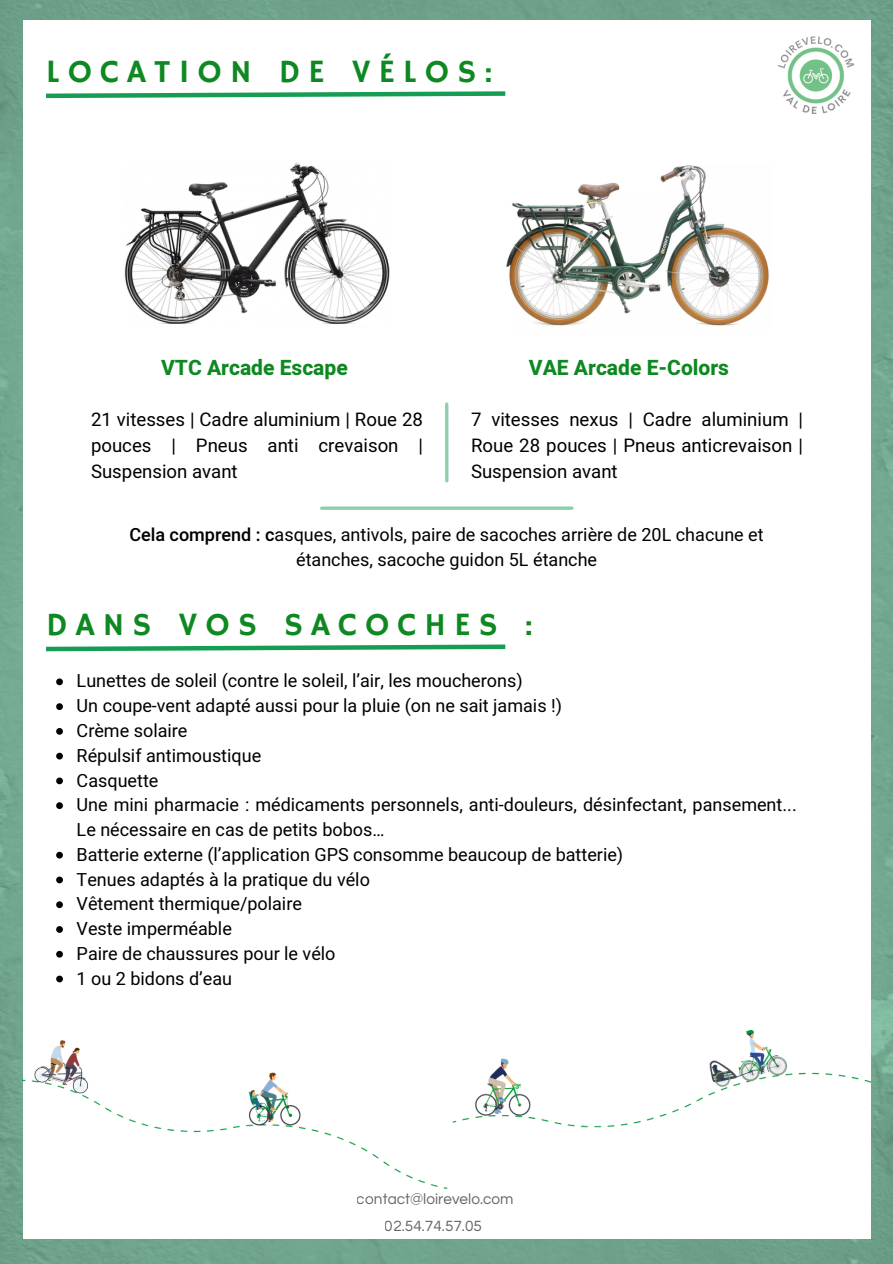
<style>
.page{position:relative;width:893px;height:1264px;background:#fff}
.page>*{position:absolute;margin:0;border:0;box-sizing:border-box;transform-origin:0 0}
.t1{font:32.4px "Hammersmith One";letter-spacing:.25em;color:#0e8922}
.t2{font:800 21px "Heebo";color:#0e8922}
.t3{font:18.6px/25.8px "Heebo";color:#000;text-align:justify}
.t4{font:18px/24.8px "Heebo";color:#000;text-align:center}
.t5{font:15.3px "Questrial";color:#000}
.s1{font-weight:500}
</style>
<div class="page">
<img style="left:0;top:0;width:892px;height:1263px">
<div style="left:23px;top:20px;width:847px;height:1218px;background:#fff"></div>
<svg style="left:46px;top:91px;width:460px;height:8px"></svg>
<img style="left:124px;top:162px;width:266px;height:162px">
<img style="left:506px;top:165px;width:263px;height:161px">
<hr style="left:445px;top:404px;width:3px;height:77px;background:#169d53">
<svg style="left:321px;top:506px;width:251px;height:4px"></svg>
<svg style="left:46px;top:644px;width:460px;height:8px"></svg>
<img style="left:23px;top:1030px;width:847px;height:158px">
<svg style="left:56px;top:678px;width:7px;height:7px"></svg>
<svg style="left:56px;top:703px;width:7px;height:7px"></svg>
<svg style="left:56px;top:728px;width:7px;height:6px"></svg>
<svg style="left:56px;top:752px;width:7px;height:7px"></svg>
<svg style="left:56px;top:777px;width:7px;height:7px"></svg>
<svg style="left:56px;top:802px;width:7px;height:7px"></svg>
<svg style="left:56px;top:851px;width:7px;height:7px"></svg>
<svg style="left:56px;top:876px;width:7px;height:7px"></svg>
<svg style="left:56px;top:901px;width:7px;height:7px"></svg>
<svg style="left:56px;top:926px;width:7px;height:6px"></svg>
<svg style="left:56px;top:950px;width:7px;height:7px"></svg>
<svg style="left:56px;top:975px;width:7px;height:7px"></svg>
<img style="left:778px;top:36px;width:76px;height:77px">
<h1 class="t1" style="left:46px;top:53px;width:448px">LOCATION DE VÉLOS:</h1>
<p class="t2" style="left:161px;top:353px;width:188px">VTC Arcade Escape</p>
<p class="t3" style="left:91px;top:407px;width:333px">21 vitesses | Cadre aluminium | Roue 28 pouces | Pneus anti crevaison | Suspension avant</p>
<h2 class="t2" style="left:529px;top:353px;width:202px">VAE Arcade E-Colors</h2>
<h3 class="t3" style="left:471px;top:407px;width:333px">7 vitesses nexus | Cadre aluminium | Roue 28 pouces | Pneus anticrevaison | Suspension avant</h3>
<h3 class="t4" style="left:129px;top:523px;width:635px"><span class="s1">Cela comprend : c</span>asques, antivols, paire de sacoches arrière de 20L chacune et étanches, sacoche guidon 5L étanche</h3>
<p class="t1" style="left:46px;top:606px;width:488px">DANS VOS SACOCHES :</p>
<h3 class="t4" style="left:77px;top:669px;width:447px">Lunettes de soleil (contre le soleil, l’air, les moucherons)</h3>
<h1 class="t4" style="left:77px;top:694px;width:487px">Un coupe-vent adapté aussi pour la pluie (on ne sait jamais !)</h1>
<p class="t4" style="left:77px;top:719px;width:112px">Crème solaire</p>
<p class="t4" style="left:77px;top:743px;width:186px">Répulsif antimoustique</p>
<p class="t4" style="left:77px;top:768px;width:83px">Casquette</p>
<p class="t4" style="left:77px;top:793px;width:721px;text-align:left">Une mini pharmacie : médicaments personnels, anti-douleurs, désinfectant, pansement...<br>Le nécessaire en cas de petits bobos…</p>
<p class="t4" style="left:77px;top:842px;width:548px">Batterie externe (l’application GPS consomme beaucoup de batterie)</p>
<p class="t4" style="left:77px;top:867px;width:295px">Tenues adaptés à la pratique du vélo</p>
<p class="t4" style="left:77px;top:892px;width:227px">Vêtement thermique/polaire</p>
<p class="t4" style="left:77px;top:917px;width:157px">Veste imperméable</p>
<p class="t4" style="left:77px;top:941px;width:260px">Paire de chaussures pour le vélo</p>
<p class="t4" style="left:77px;top:966px;width:157px">1 ou 2 bidons d’eau</p>
<p class="t5" style="left:357px;top:1190px;width:158px">contact@loirevelo.com</p>
<p class="t5" style="left:385px;top:1218px;width:98px">02.54.74.57.05</p>
</div>
